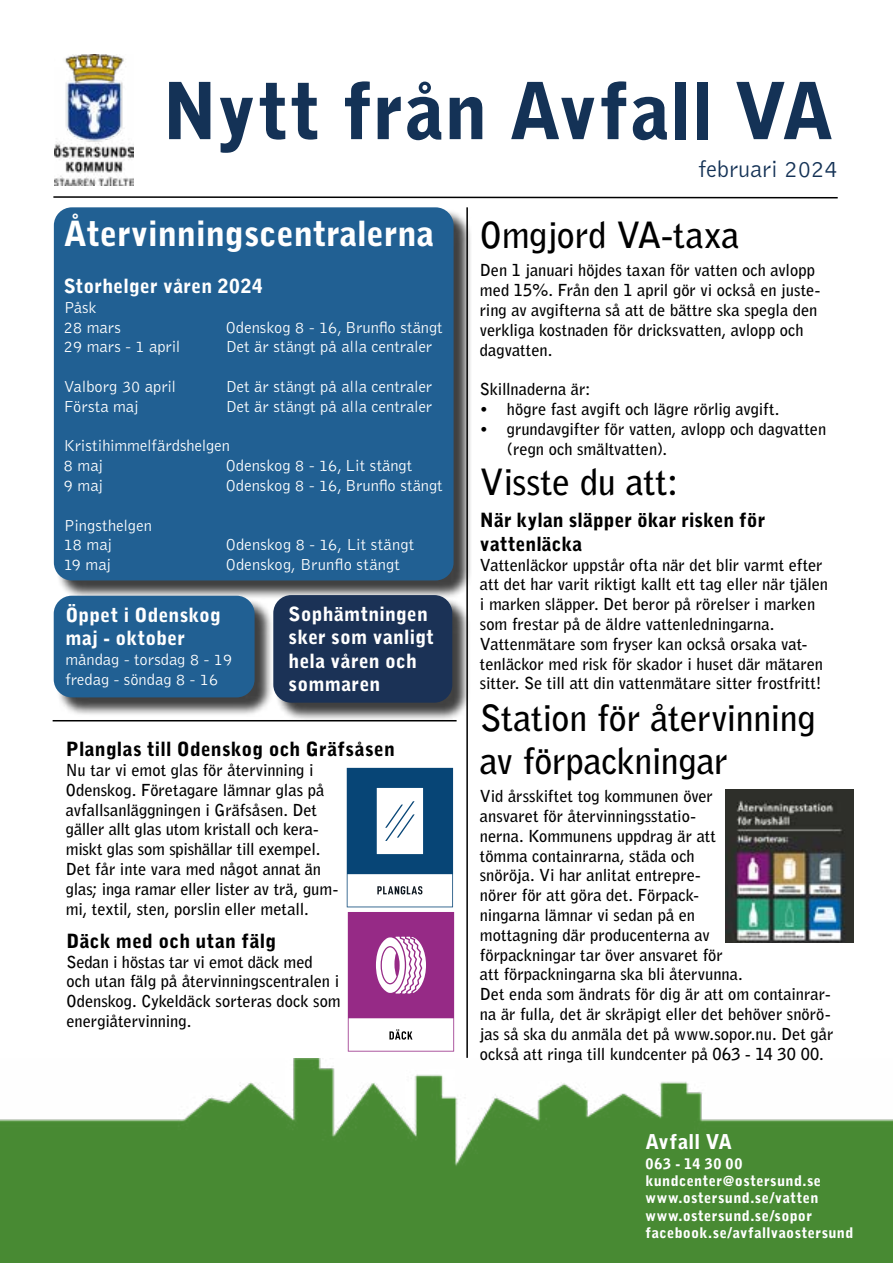
<style>
.page{position:relative;width:893px;height:1263px;background:#fff}
.page>*{position:absolute;margin:0;border:0;box-sizing:border-box;transform-origin:0 0}
.t1{font:900 78px "Bell Gothic Std";letter-spacing:.005em;color:#143256}
.t2{font:700 36px/43.2px "Bell Gothic Std";letter-spacing:-.01em;color:#000}
.t3{font:900 34.5px "Bell Gothic Std";color:#fff}
.t4{font:300 24px "Bell Gothic Std";color:#143256}
.t5{font:900 20.4px "Bell Gothic Std";letter-spacing:.015em;color:#fff}
.t6{font:900 19.5px/23.4px "Bell Gothic Std";letter-spacing:.01em;color:#fff}
.t7{font:900 19.5px/23.4px "Bell Gothic Std";letter-spacing:.01em;color:#000}
.t8{font:700 16.5px/19.8px "Bell Gothic Std";color:#000}
.t9{font:300 16.5px/19.8px "Bell Gothic Std";color:#fff}
.t10{font:900 14.55px/17.4px "Bell Gothic Std";letter-spacing:.025em;color:#fff}
</style>
<div class="page">
<img style="left:54px;top:55px;width:79px;height:131px">
<svg style="left:53px;top:196px;width:785px;height:3px"></svg>
<hr style="left:466px;top:207px;width:2px;height:851px;background:#000">
<div style="left:56px;top:210px;width:416px;height:390px;background:#000;opacity:.75"></div>
<div style="left:54px;top:207px;width:400px;height:373px;background:#216093;border-radius:18px"></div>
<img style="left:0;top:1059px;width:893px;height:204px">
<hr style="left:53px;top:720px;width:404px;height:1px;background:#000">
<div style="left:276px;top:598px;width:195px;height:124px;background:#000;opacity:.75"></div>
<div style="left:273px;top:595px;width:179px;height:108px;background:#1b3256;border-radius:18px"></div>
<svg style="left:347px;top:768px;width:107px;height:283px"></svg>
<img style="left:725px;top:790px;width:128px;height:153px">
<div style="left:56px;top:598px;width:218px;height:119px;background:#000;opacity:.75"></div>
<div style="left:54px;top:596px;width:201px;height:101px;background:#216093;border-radius:18px"></div>
<h1 class="t1" style="left:162px;top:66px;width:674px">Nytt från Avfall VA</h1>
<h3 class="t4" style="left:698px;top:157px;width:141px">februari 2024</h3>
<h3 class="t3" style="left:64px;top:214px;width:372px">Återvinningscentralerna</h3>
<p class="t6" style="left:64px;top:275px;width:201px">Storhelger våren 2024</p>
<p class="t9" style="left:64px;top:298px;width:58px">Påsk<br>28 mars</p>
<p class="t9" style="left:226px;top:318px;width:218px">Odenskog 8 - 16, Brunflo stängt</p>
<p class="t9" style="left:64px;top:337px;width:118px">29 mars - 1 april</p>
<p class="t9" style="left:226px;top:337px;width:208px">Det är stängt på alla centraler</p>
<p class="t9" style="left:64px;top:377px;width:114px">Valborg 30 april</p>
<p class="t9" style="left:226px;top:377px;width:208px">Det är stängt på alla centraler</p>
<p class="t9" style="left:64px;top:397px;width:76px">Första maj</p>
<p class="t9" style="left:226px;top:397px;width:208px">Det är stängt på alla centraler</p>
<p class="t9" style="left:64px;top:436px;width:168px">Kristihimmelfärdshelgen<br>8 maj</p>
<p class="t9" style="left:226px;top:456px;width:188px">Odenskog 8 - 16, Lit stängt</p>
<p class="t9" style="left:64px;top:476px;width:41px">9 maj</p>
<p class="t9" style="left:226px;top:476px;width:218px">Odenskog 8 - 16, Brunflo stängt</p>
<p class="t9" style="left:64px;top:516px;width:90px">Pingsthelgen<br>18 maj</p>
<p class="t9" style="left:226px;top:535px;width:190px">Odenskog 8 - 16, Lit stängt</p>
<p class="t9" style="left:64px;top:555px;width:49px">19 maj</p>
<p class="t9" style="left:226px;top:555px;width:176px">Odenskog, Brunflo stängt</p>
<p class="t6" style="left:65px;top:603px;width:157px">Öppet i Odenskog maj - oktober</p>
<p class="t9" style="left:65px;top:650px;width:168px">måndag - torsdag 8 - 19 fredag - söndag 8 - 16</p>
<p class="t6" style="left:289px;top:602px;width:147px">Sophämtningen sker som vanligt hela våren och sommaren</p>
<p class="t7" style="left:66px;top:738px;width:331px">Planglas till Odenskog och Gräfsåsen</p>
<p class="t8" style="left:66px;top:760px;width:274px">Nu tar vi emot glas för återvinning i Odenskog. Företagare lämnar glas på avfallsanläggningen i Gräfsåsen. Det gäller allt glas utom kristall och kera&shy;miskt glas som spishällar till exempel.<br>Det får inte vara med något annat än glas; inga ramar eller lister av trä, gum&shy;mi, textil, sten, porslin eller metall.</p>
<p class="t7" style="left:66px;top:929px;width:211px">Däck med och utan fälg</p>
<p class="t8" style="left:66px;top:952px;width:276px">Sedan i höstas tar vi emot däck med<br>och utan fälg på återvinningscentralen i Odenskog. Cykeldäck sorteras dock som energiåtervinning.</p>
<h2 class="t2" style="left:480px;top:214px;width:261px">Omgjord VA-taxa</h2>
<p class="t8" style="left:480px;top:261px;width:342px">Den 1 januari höjdes taxan för vatten och avlopp med 15%. Från den 1 april gör vi också en juste&shy;ring av avgifterna så att de bättre ska spegla den verkliga kostnaden för dricksvatten, avlopp och dagvatten.</p>
<p class="t8" style="left:480px;top:379px;width:112px">Skillnaderna är:</p>
<p class="t8" style="left:480px;top:399px;width:301px">• högre fast avgift och lägre rörlig avgift.</p>
<p class="t8" style="left:507px;top:419px;width:321px;text-indent:-27px">• grundavgifter för vatten, avlopp och dagvatten (regn och smältvatten).</p>
<h2 class="t2" style="left:480px;top:461px;width:200px">Visste du att:</h2>
<p class="t7" style="left:480px;top:509px;width:287px">När kylan släpper ökar risken för vattenläcka</p>
<p class="t8" style="left:480px;top:555px;width:350px">Vattenläckor uppstår ofta när det blir varmt efter att det har varit riktigt kallt ett tag eller när tjälen i marken släpper. Det beror på rörelser i marken som frestar på de äldre vattenledningarna.<br>Vattenmätare som fryser kan också orsaka vat&shy;tenläckor med risk för skador i huset där mätaren sitter. Se till att din vattenmätare sitter frostfritt!</p>
<h2 class="t2" style="left:480px;top:696px;width:337px">Station för återvinning av förpackningar</h2>
<p class="t8" style="left:480px;top:786px;width:355px">Vid årsskiftet tog kommunen över<br>ansvaret för återvinningsstatio-<br>nerna. Kommunens uppdrag är att<br>tömma containrarna, städa och<br>snöröja. Vi har anlitat entrepre-<br>nörer för att göra det. Förpack-<br>ningarna lämnar vi sedan på en<br>mottagning där producenterna av<br>förpackningar tar över ansvaret för<br>att förpackningarna ska bli återvunna.<br>Det enda som ändrats för dig är att om containrar&shy;na är fulla, det är skräpigt eller det behöver snörö&shy;jas så ska du anmäla det på www.sopor.nu. Det går också att ringa till kundcenter på 063 - 14 30 00.</p>
<p class="t5" style="left:645px;top:1130px;width:88px">Avfall VA</p>
<p class="t10" style="left:645px;top:1155px;width:210px">063 - 14 30 00 kundcenter@ostersund.se www.ostersund.se/vatten www.ostersund.se/sopor facebook.se/avfallvaostersund</p>
</div>
